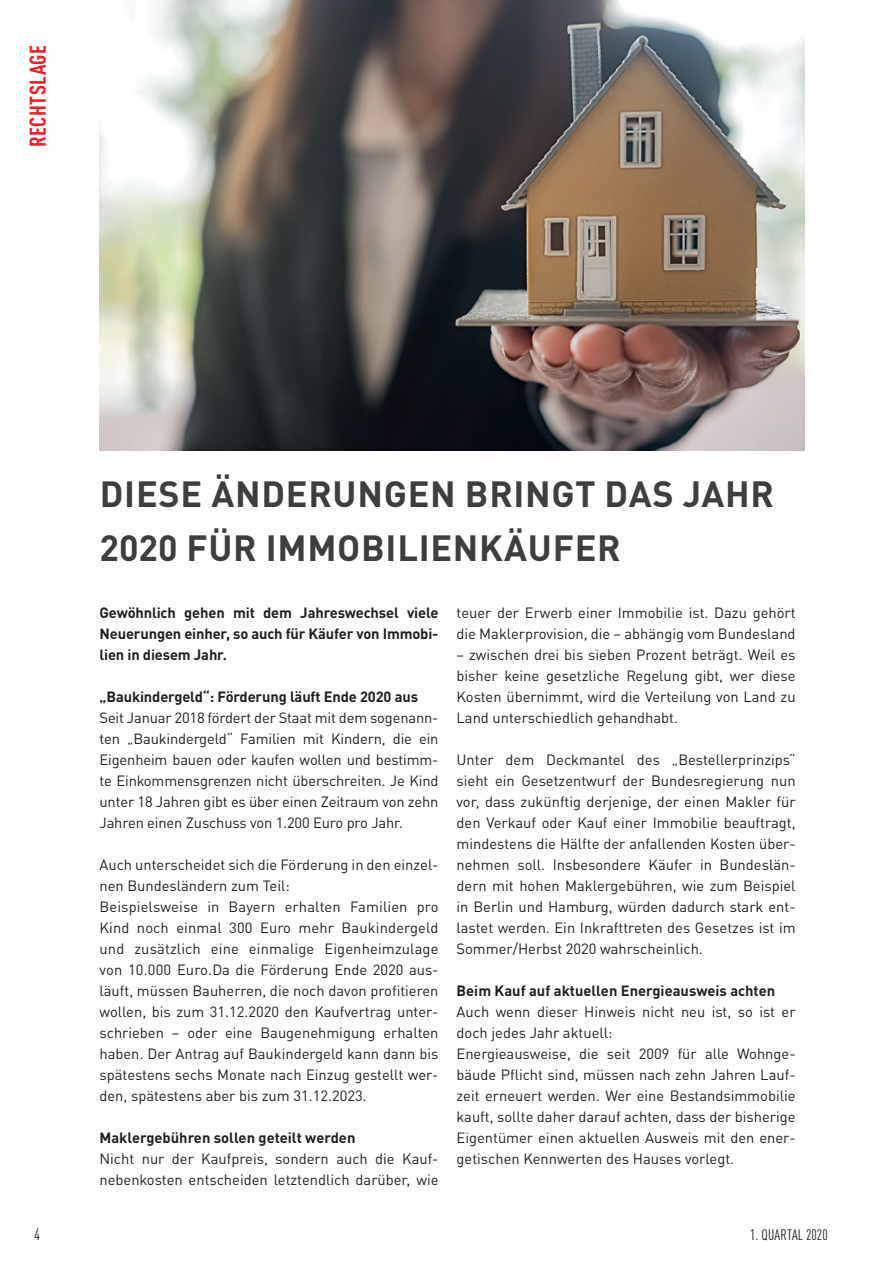
<style>
.page{position:relative;width:893px;height:1263px;background:#fff}
.page>*{position:absolute;margin:0;border:0;box-sizing:border-box;transform-origin:0 0}
.Überschriften{font:700 36px/54px "DIN Pro";letter-spacing:.02em;color:#3e3e3f}
.Überschriften-2{font:700 condensed 22.5px "DIN Pro";letter-spacing:.02em;color:#ee1d23}
.t1{font:condensed 16.5px "DIN Pro";color:#231f20}
.t2{font:condensed 15px "DIN Pro";letter-spacing:.02em;color:#231f20}
.Grundtext{font:14.7px/21px "DIN Pro";color:#231f20;text-align:justify}
.Grundtext-2{font:700 14.7px/21px "DIN Pro";letter-spacing:-.01em;color:#231f20;text-align:justify}
</style>
<div class="page">
<img style="left:100px;top:0;width:705px;height:450px">
<p class="Überschriften-2" style="left:21px;top:147px;width:104px;rotate:-90deg">RECHTSLAGE</p>
<p class="Überschriften" style="left:100px;top:463px;width:676px">DIESE ÄNDERUNGEN BRINGT DAS JAHR<br>2020 FÜR IMMOBILIENKÄUFER</p>
<p class="Grundtext-2" style="left:100px;top:601px;width:341px">Gewöhnlich gehen mit dem Jahreswechsel viele Neuerungen einher, so auch für Käufer von Immobi&shy;lien in diesem Jahr.</p>
<p class="Grundtext-2" style="left:100px;top:685px;width:320px">„Baukindergeld“: Förderung läuft Ende 2020 aus</p>
<p class="Grundtext" style="left:100px;top:706px;width:341px">Seit Januar 2018 fördert der Staat mit dem sogenann&shy;ten „Baukindergeld“ Familien mit Kindern, die ein Eigenheim bauen oder kaufen wollen und bestimm&shy;te Einkommensgrenzen nicht überschreiten. Je Kind unter 18 Jahren gibt es über einen Zeitraum von zehn Jahren einen Zuschuss von 1.200 Euro pro Jahr.</p>
<p class="Grundtext" style="left:100px;top:853px;width:341px">Auch unterscheidet sich die Förderung in den einzel&shy;nen Bundesländern zum Teil:</p>
<p class="Grundtext" style="left:100px;top:895px;width:341px">Beispielsweise in Bayern erhalten Familien pro Kind noch einmal 300 Euro mehr Baukindergeld und zusätzlich eine einmalige Eigenheimzulage von 10.000 Euro.Da die Förderung Ende 2020 aus&shy;läuft, müssen Bauherren, die noch davon profitieren wollen, bis zum 31.12.2020 den Kaufvertrag unter&shy;schrieben – oder eine Baugenehmigung erhalten haben. Der Antrag auf Baukindergeld kann dann bis spätestens sechs Monate nach Einzug gestellt wer&shy;den, spätestens aber bis zum 31.12.2023.</p>
<p class="Grundtext-2" style="left:100px;top:1126px;width:257px">Maklergebühren sollen geteilt werden</p>
<p class="Grundtext" style="left:100px;top:1147px;width:341px">Nicht nur der Kaufpreis, sondern auch die Kauf&shy;nebenkosten entscheiden letztendlich darüber, wie</p>
<p class="Grundtext" style="left:457px;top:601px;width:341px">teuer der Erwerb einer Immobilie ist. Dazu gehört die Maklerprovision, die – abhängig vom Bundesland</p>
<p class="Grundtext" style="left:457px;top:643px;width:341px">– zwischen drei bis sieben Prozent beträgt. Weil es bisher keine gesetzliche Regelung gibt, wer diese Kosten übernimmt, wird die Verteilung von Land zu Land unterschiedlich gehandhabt.</p>
<p class="Grundtext" style="left:457px;top:748px;width:341px">Unter dem Deckmantel des „Bestellerprinzips“ sieht ein Gesetzentwurf der Bundesregierung nun vor, dass zukünftig derjenige, der einen Makler für den Verkauf oder Kauf einer Immobilie beauftragt, mindestens die Hälfte der anfallenden Kosten über&shy;nehmen soll. Insbesondere Käufer in Bundeslän&shy;dern mit hohen Maklergebühren, wie zum Beispiel in Berlin und Hamburg, würden dadurch stark ent&shy;lastet werden. Ein Inkrafttreten des Gesetzes ist im Sommer/Herbst 2020 wahrscheinlich.</p>
<p class="Grundtext-2" style="left:457px;top:979px;width:320px">Beim Kauf auf aktuellen Energieausweis achten</p>
<p class="Grundtext" style="left:457px;top:1000px;width:341px">Auch wenn dieser Hinweis nicht neu ist, so ist er doch jedes Jahr aktuell:</p>
<p class="Grundtext" style="left:457px;top:1042px;width:341px">Energieausweise, die seit 2009 für alle Wohnge&shy;bäude Pflicht sind, müssen nach zehn Jahren Lauf&shy;zeit erneuert werden. Wer eine Bestandsimmobilie kauft, sollte daher darauf achten, dass der bisherige Eigentümer einen aktuellen Ausweis mit den ener&shy;getischen Kennwerten des Hauses vorlegt.</p>
<p class="t1" style="left:34px;top:1222px;width:7px">4</p>
<p class="t2" style="left:750px;top:1223px;width:79px">1. QUARTAL 2020</p>
</div>
